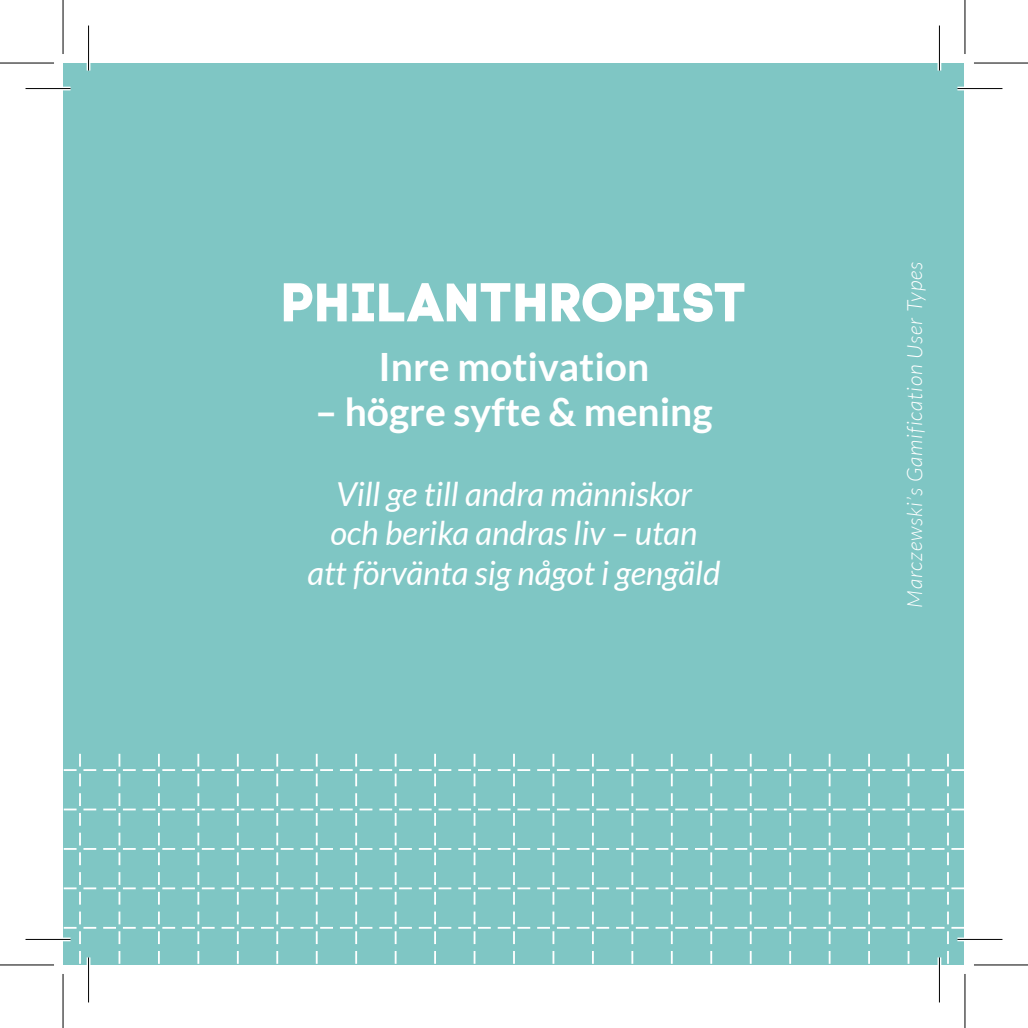
<style>
.page{position:relative;width:1028px;height:1028px;background:#fff}
.page>*{position:absolute;margin:0;border:0;box-sizing:border-box;transform-origin:0 0}
.t1{font:700 54px "Code Pro";color:#fff}
.t2{font:700 39px "Lato";color:#fff}
.t3{font:italic 33px/39.6px "Lato";color:#fff;text-align:center}
.t4{font:italic 300 21px "Lato";letter-spacing:.04em;color:#fff}
</style>
<div class="page">
<div style="left:63px;top:63px;width:900px;height:901px;background:#7fc6c4"></div>
<svg style="left:64px;top:753px;width:32px;height:33px"></svg>
<svg style="left:64px;top:793px;width:32px;height:32px"></svg>
<svg style="left:64px;top:832px;width:32px;height:33px"></svg>
<svg style="left:64px;top:872px;width:32px;height:32px"></svg>
<svg style="left:64px;top:911px;width:32px;height:33px"></svg>
<svg style="left:64px;top:951px;width:32px;height:14px"></svg>
<svg style="left:103px;top:753px;width:33px;height:33px"></svg>
<svg style="left:103px;top:793px;width:33px;height:32px"></svg>
<svg style="left:103px;top:832px;width:33px;height:33px"></svg>
<svg style="left:103px;top:872px;width:33px;height:32px"></svg>
<svg style="left:103px;top:911px;width:33px;height:33px"></svg>
<svg style="left:103px;top:951px;width:33px;height:14px"></svg>
<svg style="left:143px;top:753px;width:32px;height:33px"></svg>
<svg style="left:143px;top:793px;width:32px;height:32px"></svg>
<svg style="left:143px;top:832px;width:32px;height:33px"></svg>
<svg style="left:143px;top:872px;width:32px;height:32px"></svg>
<svg style="left:143px;top:911px;width:32px;height:33px"></svg>
<svg style="left:143px;top:951px;width:32px;height:14px"></svg>
<svg style="left:182px;top:753px;width:33px;height:33px"></svg>
<svg style="left:182px;top:793px;width:33px;height:32px"></svg>
<svg style="left:182px;top:832px;width:33px;height:33px"></svg>
<svg style="left:182px;top:872px;width:33px;height:32px"></svg>
<svg style="left:182px;top:911px;width:33px;height:33px"></svg>
<svg style="left:182px;top:951px;width:33px;height:14px"></svg>
<svg style="left:221px;top:753px;width:33px;height:33px"></svg>
<svg style="left:221px;top:793px;width:33px;height:32px"></svg>
<svg style="left:221px;top:832px;width:33px;height:33px"></svg>
<svg style="left:221px;top:872px;width:33px;height:32px"></svg>
<svg style="left:221px;top:911px;width:33px;height:33px"></svg>
<svg style="left:221px;top:951px;width:33px;height:14px"></svg>
<svg style="left:261px;top:753px;width:32px;height:33px"></svg>
<svg style="left:261px;top:793px;width:32px;height:32px"></svg>
<svg style="left:261px;top:832px;width:32px;height:33px"></svg>
<svg style="left:261px;top:872px;width:32px;height:32px"></svg>
<svg style="left:261px;top:911px;width:32px;height:33px"></svg>
<svg style="left:261px;top:951px;width:32px;height:14px"></svg>
<svg style="left:300px;top:753px;width:33px;height:33px"></svg>
<svg style="left:300px;top:793px;width:33px;height:32px"></svg>
<svg style="left:300px;top:832px;width:33px;height:33px"></svg>
<svg style="left:300px;top:872px;width:33px;height:32px"></svg>
<svg style="left:300px;top:911px;width:33px;height:33px"></svg>
<svg style="left:300px;top:951px;width:33px;height:14px"></svg>
<svg style="left:340px;top:753px;width:32px;height:33px"></svg>
<svg style="left:340px;top:793px;width:32px;height:32px"></svg>
<svg style="left:340px;top:832px;width:32px;height:33px"></svg>
<svg style="left:340px;top:872px;width:32px;height:32px"></svg>
<svg style="left:340px;top:911px;width:32px;height:33px"></svg>
<svg style="left:340px;top:951px;width:32px;height:14px"></svg>
<svg style="left:379px;top:753px;width:33px;height:33px"></svg>
<svg style="left:379px;top:793px;width:33px;height:32px"></svg>
<svg style="left:379px;top:832px;width:33px;height:33px"></svg>
<svg style="left:379px;top:872px;width:33px;height:32px"></svg>
<svg style="left:379px;top:911px;width:33px;height:33px"></svg>
<svg style="left:379px;top:951px;width:33px;height:14px"></svg>
<svg style="left:419px;top:753px;width:32px;height:33px"></svg>
<svg style="left:419px;top:793px;width:32px;height:32px"></svg>
<svg style="left:419px;top:832px;width:32px;height:33px"></svg>
<svg style="left:419px;top:872px;width:32px;height:32px"></svg>
<svg style="left:419px;top:911px;width:32px;height:33px"></svg>
<svg style="left:419px;top:951px;width:32px;height:14px"></svg>
<svg style="left:458px;top:753px;width:33px;height:33px"></svg>
<svg style="left:458px;top:793px;width:33px;height:32px"></svg>
<svg style="left:458px;top:832px;width:33px;height:33px"></svg>
<svg style="left:458px;top:872px;width:33px;height:32px"></svg>
<svg style="left:458px;top:911px;width:33px;height:33px"></svg>
<svg style="left:458px;top:951px;width:33px;height:14px"></svg>
<svg style="left:497px;top:753px;width:33px;height:33px"></svg>
<svg style="left:497px;top:793px;width:33px;height:32px"></svg>
<svg style="left:497px;top:832px;width:33px;height:33px"></svg>
<svg style="left:497px;top:872px;width:33px;height:32px"></svg>
<svg style="left:497px;top:911px;width:33px;height:33px"></svg>
<svg style="left:497px;top:951px;width:33px;height:14px"></svg>
<svg style="left:537px;top:753px;width:32px;height:33px"></svg>
<svg style="left:537px;top:793px;width:32px;height:32px"></svg>
<svg style="left:537px;top:832px;width:32px;height:33px"></svg>
<svg style="left:537px;top:872px;width:32px;height:32px"></svg>
<svg style="left:537px;top:911px;width:32px;height:33px"></svg>
<svg style="left:537px;top:951px;width:32px;height:14px"></svg>
<svg style="left:576px;top:753px;width:33px;height:33px"></svg>
<svg style="left:576px;top:793px;width:33px;height:32px"></svg>
<svg style="left:576px;top:832px;width:33px;height:33px"></svg>
<svg style="left:576px;top:872px;width:33px;height:32px"></svg>
<svg style="left:576px;top:911px;width:33px;height:33px"></svg>
<svg style="left:576px;top:951px;width:33px;height:14px"></svg>
<svg style="left:616px;top:753px;width:32px;height:33px"></svg>
<svg style="left:616px;top:793px;width:32px;height:32px"></svg>
<svg style="left:616px;top:832px;width:32px;height:33px"></svg>
<svg style="left:616px;top:872px;width:32px;height:32px"></svg>
<svg style="left:616px;top:911px;width:32px;height:33px"></svg>
<svg style="left:616px;top:951px;width:32px;height:14px"></svg>
<svg style="left:655px;top:753px;width:33px;height:33px"></svg>
<svg style="left:655px;top:793px;width:33px;height:32px"></svg>
<svg style="left:655px;top:832px;width:33px;height:33px"></svg>
<svg style="left:655px;top:872px;width:33px;height:32px"></svg>
<svg style="left:655px;top:911px;width:33px;height:33px"></svg>
<svg style="left:655px;top:951px;width:33px;height:14px"></svg>
<svg style="left:695px;top:753px;width:32px;height:33px"></svg>
<svg style="left:695px;top:793px;width:32px;height:32px"></svg>
<svg style="left:695px;top:832px;width:32px;height:33px"></svg>
<svg style="left:695px;top:872px;width:32px;height:32px"></svg>
<svg style="left:695px;top:911px;width:32px;height:33px"></svg>
<svg style="left:695px;top:951px;width:32px;height:14px"></svg>
<svg style="left:734px;top:753px;width:33px;height:33px"></svg>
<svg style="left:734px;top:793px;width:33px;height:32px"></svg>
<svg style="left:734px;top:832px;width:33px;height:33px"></svg>
<svg style="left:734px;top:872px;width:33px;height:32px"></svg>
<svg style="left:734px;top:911px;width:33px;height:33px"></svg>
<svg style="left:734px;top:951px;width:33px;height:14px"></svg>
<svg style="left:773px;top:753px;width:33px;height:33px"></svg>
<svg style="left:773px;top:793px;width:33px;height:32px"></svg>
<svg style="left:773px;top:832px;width:33px;height:33px"></svg>
<svg style="left:773px;top:872px;width:33px;height:32px"></svg>
<svg style="left:773px;top:911px;width:33px;height:33px"></svg>
<svg style="left:773px;top:951px;width:33px;height:14px"></svg>
<svg style="left:813px;top:753px;width:32px;height:33px"></svg>
<svg style="left:813px;top:793px;width:32px;height:32px"></svg>
<svg style="left:813px;top:832px;width:32px;height:33px"></svg>
<svg style="left:813px;top:872px;width:32px;height:32px"></svg>
<svg style="left:813px;top:911px;width:32px;height:33px"></svg>
<svg style="left:813px;top:951px;width:32px;height:14px"></svg>
<svg style="left:852px;top:753px;width:33px;height:33px"></svg>
<svg style="left:852px;top:793px;width:33px;height:32px"></svg>
<svg style="left:852px;top:832px;width:33px;height:33px"></svg>
<svg style="left:852px;top:872px;width:33px;height:32px"></svg>
<svg style="left:852px;top:911px;width:33px;height:33px"></svg>
<svg style="left:852px;top:951px;width:33px;height:14px"></svg>
<svg style="left:892px;top:753px;width:32px;height:33px"></svg>
<svg style="left:892px;top:793px;width:32px;height:32px"></svg>
<svg style="left:892px;top:832px;width:32px;height:33px"></svg>
<svg style="left:892px;top:872px;width:32px;height:32px"></svg>
<svg style="left:892px;top:911px;width:32px;height:33px"></svg>
<svg style="left:892px;top:951px;width:32px;height:14px"></svg>
<svg style="left:931px;top:753px;width:33px;height:33px"></svg>
<svg style="left:931px;top:793px;width:33px;height:32px"></svg>
<svg style="left:931px;top:832px;width:33px;height:33px"></svg>
<svg style="left:931px;top:872px;width:33px;height:32px"></svg>
<svg style="left:931px;top:911px;width:33px;height:33px"></svg>
<svg style="left:931px;top:950px;width:33px;height:15px"></svg>
<hr style="left:26px;top:87px;width:45px;height:3px;background:#fff">
<hr style="left:957px;top:87px;width:45px;height:3px;background:#fff">
<svg style="left:26px;top:937px;width:45px;height:4px"></svg>
<svg style="left:957px;top:937px;width:45px;height:4px"></svg>
<hr style="left:87px;top:26px;width:3px;height:45px;background:#fff">
<hr style="left:87px;top:957px;width:3px;height:45px;background:#fff">
<svg style="left:937px;top:26px;width:4px;height:45px"></svg>
<svg style="left:937px;top:957px;width:4px;height:45px"></svg>
<hr style="left:26px;top:88px;width:45px;height:1px;background:#000">
<hr style="left:957px;top:88px;width:45px;height:1px;background:#000">
<hr style="left:26px;top:938px;width:45px;height:1px;background:#000">
<hr style="left:957px;top:938px;width:45px;height:1px;background:#000">
<hr style="left:88px;top:26px;width:1px;height:45px;background:#000">
<hr style="left:88px;top:957px;width:1px;height:45px;background:#000">
<hr style="left:938px;top:26px;width:1px;height:45px;background:#000">
<hr style="left:938px;top:957px;width:1px;height:45px;background:#000">
<hr style="left:0;top:62px;width:54px;height:2px;background:#000">
<hr style="left:973px;top:62px;width:54px;height:2px;background:#000">
<hr style="left:0;top:964px;width:54px;height:1px;background:#000">
<hr style="left:973px;top:964px;width:54px;height:1px;background:#000">
<hr style="left:62px;top:0;width:2px;height:54px;background:#000">
<hr style="left:62px;top:973px;width:2px;height:54px;background:#000">
<hr style="left:964px;top:0;width:1px;height:54px;background:#000">
<hr style="left:964px;top:973px;width:1px;height:54px;background:#000">
<h1 class="t1" style="left:281px;top:269px;width:467px">PHILANTHROPIST</h1>
<p class="t2" style="left:378px;top:345px;width:272px">Inre motivation</p>
<p class="t2" style="left:315px;top:390px;width:399px">– högre syfte &amp; mening</p>
<p class="t3" style="left:307px;top:475px;width:414px">Vill ge till andra människor<br>och berika andras liv – utan att förvänta sig något i gengäld</p>
<p class="t4" style="left:903px;top:607px;width:348px;rotate:-90deg">Marczewski’s Gamification User Types</p>
</div>
